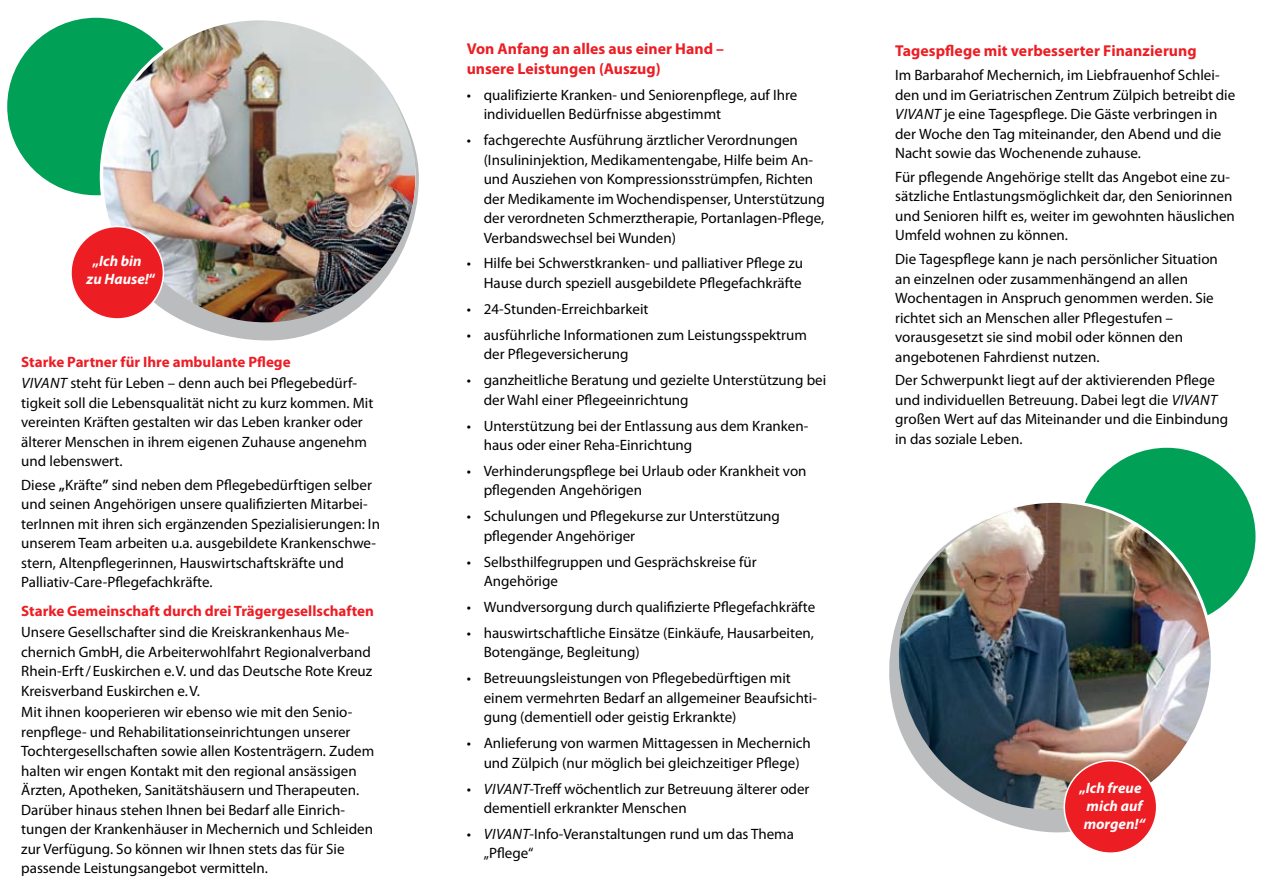
<style>
.page{position:relative;width:1263px;height:893px;background:#fff}
.page>*{position:absolute;margin:0;border:0;box-sizing:border-box;transform-origin:0 0}
.t1{font:700 15.75px/19.5px "Myriad Pro";color:#ed1d24}
.t2{font:15px/19.5px "Myriad Pro";color:#000}
.t3{font:700 15px "Myriad Pro";color:#ed1d24}
.t4{font:italic 700 15px/18px "Myriad Pro";color:#fff;text-align:center}
.s1{font-style:normal}
.s2{font-weight:700;color:#ed1d24}
.s3{font-style:italic}
.s4{font-weight:600}
</style>
<div class="page">
<div style="left:7px;top:18px;width:178px;height:177px;background:#00a156;border-radius:50%"></div>
<div style="left:1078px;top:448px;width:177px;height:177px;background:#00a156;border-radius:50%"></div>
<img style="left:101px;top:19px;width:275px;height:216px">
<img style="left:1023px;top:501px;width:189px;height:282px">
<img style="left:143px;top:73px;width:276px;height:267px">
<img style="left:889px;top:506px;width:188px;height:327px">
<div style="left:71px;top:227px;width:92px;height:92px;background:#ed1d24;border-radius:50%"></div>
<div style="left:70px;top:226px;width:94px;height:94px;border:2px solid #fff;border-radius:50%"></div>
<div style="left:1064px;top:761px;width:93px;height:92px;background:#ed1d24;border-radius:50%"></div>
<div style="left:1063px;top:760px;width:94px;height:94px;border:2px solid #fff;border-radius:50%"></div>
<p class="t4" style="left:87px;top:253px;width:71px"><span class="s1">„</span>Ich bin<br>zu Hause!<span class="s1">“</span></p>
<p class="t2" style="left:21px;top:351px;width:335px;line-height:21.6px"><span class="s2">Starke Partner für Ihre ambulante Pflege<br></span><span class="s3">VIVANT</span> steht für Leben – denn auch bei Pflegebedürf--</p>
<p class="t2" style="left:21px;top:393px;width:354px">tigkeit soll die Lebensqualität nicht zu kurz kommen. Mit vereinten Kräften gestalten wir das Leben kranker oder älterer Menschen in ihrem eigenen Zuhause angenehm und lebenswert.</p>
<p class="t2" style="left:21px;top:475px;width:360px">Diese <span class="s4">„</span>Kräfte<span class="s4">”</span> sind neben dem Pflegebedürftigen selber und seinen Angehörigen unsere qualifizierten Mitarbei&shy;terInnen mit ihren sich ergänzenden Spezialisierungen: In unserem Team arbeiten u.a. ausgebildete Krankenschwe&shy;stern, Altenpflegerinnen, Hauswirtschaftskräfte und Palliativ-Care-Pflegefachkräfte.</p>
<p class="t3" style="left:21px;top:602px;width:354px">Starke Gemeinschaft durch drei Trägergesellschaften</p>
<p class="t2" style="left:21px;top:623px;width:353px">Unsere Gesellschafter sind die Kreiskrankenhaus Me&shy;chernich GmbH, die Arbeiterwohlfahrt Regionalverband Rhein-Erft/ Euskirchen e.V. und das Deutsche Rote Kreuz Kreisverband Euskirchen e.V.</p>
<p class="t2" style="left:21px;top:703px;width:354px">Mit ihnen kooperieren wir ebenso wie mit den Senio&shy;renpflege- und Rehabilitationseinrichtungen unserer Tochtergesellschaften sowie allen Kostenträgern. Zudem halten wir engen Kontakt mit den regional ansässigen Ärzten, Apotheken, Sanitätshäusern und Therapeuten.<br>Darüber hinaus stehen Ihnen bei Bedarf alle Einrich&shy;tungen der Krankenhäuser in Mechernich und Schleiden zur Verfügung. So können wir Ihnen stets das für Sie passende Leistungsangebot vermitteln.</p>
<p class="t1" style="left:467px;top:39px;width:259px">Von Anfang an alles aus einer Hand – unsere Leistungen (Auszug)</p>
<p class="t2" style="left:484px;top:85px;width:315px;text-indent:-17px">• qualifizierte Kranken- und Seniorenpflege, auf Ihre individuellen Bedürfnisse abgestimmt</p>
<p class="t2" style="left:484px;top:131px;width:342px;text-indent:-17px">• fachgerechte Ausführung ärztlicher Verordnungen (Insulininjektion, Medikamentengabe, Hilfe beim An&shy;und Ausziehen von Kompressionsstrümpfen, Richten der Medikamente im Wochendispenser, Unterstützung der verordneten Schmerztherapie, Portanlagen-Pflege, Verbandswechsel bei Wunden)</p>
<p class="t2" style="left:467px;top:254px;width:338px;text-align:right">• Hilfe bei Schwerstkranken- und palliativer Pflege zu<br>Hause durch speziell ausgebildete Pflegefachkräfte</p>
<p class="t2" style="left:467px;top:299px;width:183px">• 24-Stunden-Erreichbarkeit</p>
<p class="t2" style="left:484px;top:325px;width:325px;text-indent:-17px">• ausführliche Informationen zum Leistungsspektrum der Pflegeversicherung</p>
<p class="t2" style="left:484px;top:371px;width:344px;text-indent:-17px">• ganzheitliche Beratung und gezielte Unterstützung bei der Wahl einer Pflegeeinrichtung</p>
<p class="t2" style="left:484px;top:416px;width:326px;text-indent:-17px">• Unterstützung bei der Entlassung aus dem Kranken&shy;haus oder einer Reha-Einrichtung</p>
<p class="t2" style="left:484px;top:461px;width:324px;text-indent:-17px">• Verhinderungspflege bei Urlaub oder Krankheit von pflegenden Angehörigen</p>
<p class="t2" style="left:484px;top:507px;width:298px;text-indent:-17px">• Schulungen und Pflegekurse zur Unterstützung pflegender Angehöriger</p>
<p class="t2" style="left:484px;top:552px;width:274px;text-indent:-17px">• Selbsthilfegruppen und Gesprächskreise für<br>Angehörige</p>
<p class="t2" style="left:467px;top:597px;width:350px">• Wundversorgung durch qualifizierte Pflegefachkräfte</p>
<p class="t2" style="left:484px;top:623px;width:332px;text-indent:-17px">• hauswirtschaftliche Einsätze (Einkäufe, Hausarbeiten,<br>Botengänge, Begleitung)</p>
<p class="t2" style="left:484px;top:669px;width:335px;text-indent:-17px">• Betreuungsleistungen von Pflegebedürftigen mit einem vermehrten Bedarf an allgemeiner Beaufsichti&shy;gung (dementiell oder geistig Erkrankte)</p>
<p class="t2" style="left:467px;top:734px;width:346px;text-align:center">• Anlieferung von warmen Mittagessen in Mechernich und Zülpich (nur möglich bei gleichzeitiger Pflege)</p>
<p class="t2" style="left:484px;top:779px;width:327px;text-indent:-17px"><span class="s3">• VIVANT</span>-Treff wöchentlich zur Betreuung älterer oder dementiell erkrankter Menschen</p>
<p class="t2" style="left:484px;top:824px;width:312px;text-indent:-17px"><span class="s3">• VIVANT</span>-Info-Veranstaltungen rund um das Thema „Pflege“</p>
<p class="t1" style="left:895px;top:42px;width:303px">Tagespflege mit verbesserter Finanzierung</p>
<p class="t2" style="left:895px;top:66px;width:342px">Im Barbarahof Mechernich, im Liebfrauenhof Schlei&shy;den und im Geriatrischen Zentrum Zülpich betreibt die <span class="s3">VIVANT</span> je eine Tagespflege. Die Gäste verbringen in der Woche den Tag miteinander, den Abend und die Nacht sowie das Wochenende zuhause.</p>
<p class="t2" style="left:895px;top:167px;width:341px">Für pflegende Angehörige stellt das Angebot eine zu&shy;sätzliche Entlastungsmöglichkeit dar, den Seniorinnen und Senioren hilft es, weiter im gewohnten häuslichen Umfeld wohnen zu können.</p>
<p class="t2" style="left:895px;top:250px;width:324px">Die Tagespflege kann je nach persönlicher Situation an einzelnen oder zusammenhängend an allen Wochentagen in Anspruch genommen werden. Sie richtet sich an Menschen aller Pflegestufen – vorausgesetzt sie sind mobil oder können den angebotenen Fahrdienst nutzen.</p>
<p class="t2" style="left:895px;top:371px;width:335px">Der Schwerpunkt liegt auf der aktivierenden Pflege und individuellen Betreuung. Dabei legt die <span class="s3">VIVANT </span>großen Wert auf das Miteinander und die Einbindung in das soziale Leben.</p>
<p class="t4" style="left:1079px;top:779px;width:68px"><span class="s1">„</span>Ich freue mich auf morgen!“</p>
</div>
